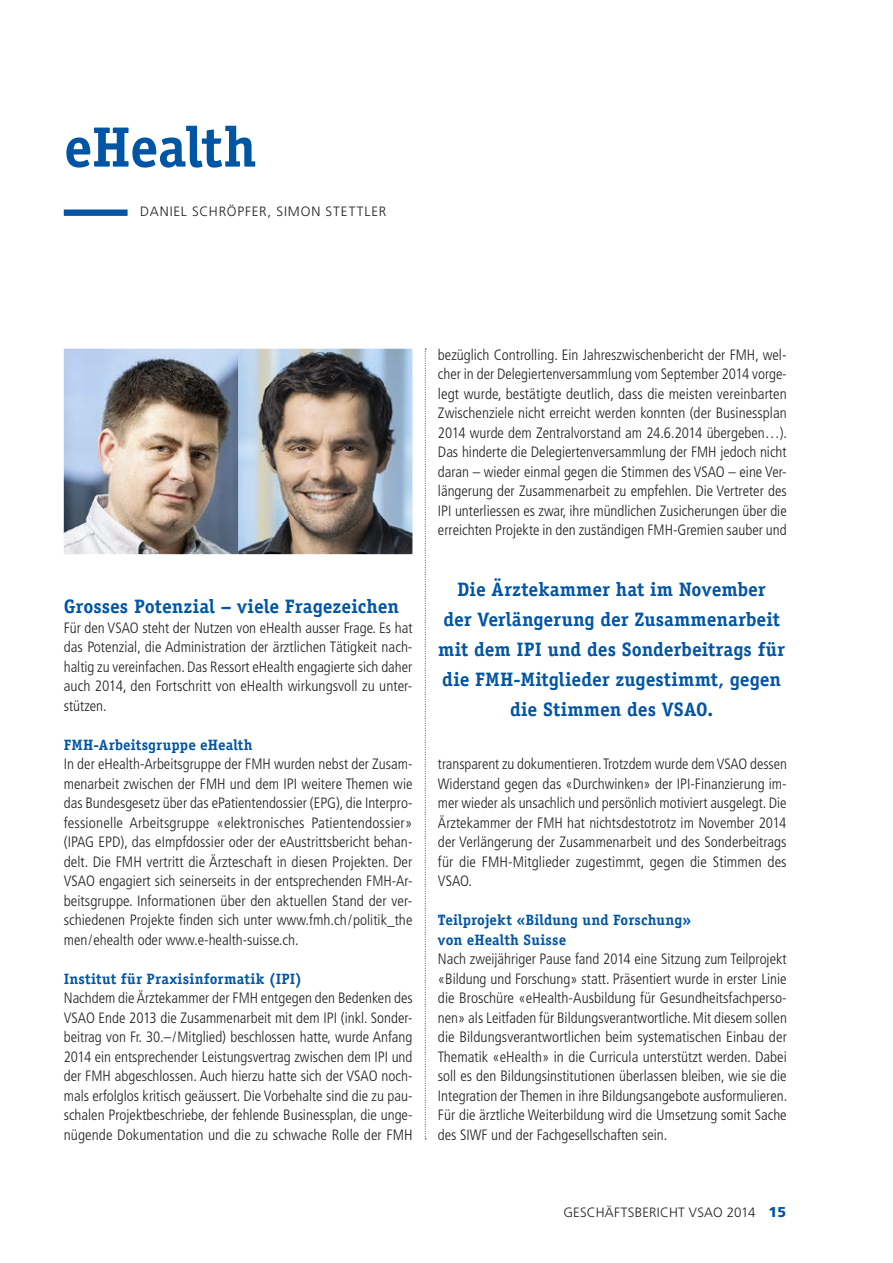
<style>
.page{position:relative;width:893px;height:1263px;background:#fff}
.page>*{position:absolute;margin:0;border:0;box-sizing:border-box;transform-origin:0 0}
.t1{font:700 57px "Officina Serif";letter-spacing:-.01em;color:#0155a5}
.t2{font:700 19.5px/30px "Officina Serif";color:#0155a5;text-align:center}
.t3{font:300 condensed 15px/19.5px "Frutiger LT Std";color:#231f20;text-align:justify}
.t4{font:700 15px/19.5px "Officina Serif";letter-spacing:.01em;color:#0155a5}
.t5{font:300 13.5px "Frutiger LT Std";letter-spacing:.065em;color:#231f20}
.t6{font:300 13.5px "Frutiger LT Std";letter-spacing:.015em;color:#231f20}
.s1{font-weight:900;font-size:14.25px;color:#0155a5}
</style>
<div class="page">
<svg style="left:425px;top:349px;width:1px;height:790px"></svg>
<div style="left:64px;top:209px;width:64px;height:7px;background:#0155a5"></div>
<img style="left:64px;top:349px;width:348px;height:205px">
<h1 class="t1" style="left:64px;top:112px;width:195px">eHealth</h1>
<p class="t5" style="left:140px;top:204px;width:247px">DANIEL SCHRÖPFER, SIMON STETTLER</p>
<h2 class="t2" style="left:64px;top:591px;width:337px">Grosses Potenzial – viele Fragezeichen</h2>
<p class="t3" style="left:64px;top:618px;width:350px">Für den VSAO steht der Nutzen von eHealth ausser Frage. Es hat das Potenzial, die Administration der ärztlichen Tätigkeit nach&shy;haltig zu vereinfachen. Das Ressort eHealth engagierte sich daher auch 2014, den Fortschritt von eHealth wirkungsvoll zu unter&shy;stützen.</p>
<p class="t4" style="left:64px;top:734px;width:190px">FMH-Arbeitsgruppe eHealth</p>
<p class="t3" style="left:64px;top:754px;width:350px">In der eHealth-Arbeitsgruppe der FMH wurden nebst der Zusam&shy;menarbeit zwischen der FMH und dem IPI weitere Themen wie das Bundesgesetz über das ePatientendossier (EPG), die Interpro&shy;fessionelle Arbeitsgruppe «elektronisches Patientendossier» (IPAG EPD), das eImpfdossier oder der eAustrittsbericht behan&shy;delt. Die FMH vertritt die Ärzteschaft in diesen Projekten. Der VSAO engagiert sich seinerseits in der entsprechenden FMH-Ar&shy;beitsgruppe. Informationen über den aktuellen Stand der ver&shy;schiedenen Projekte finden sich unter www.fmh.ch/politik_the men/ehealth oder www.e-health-suisse.ch.</p>
<p class="t4" style="left:64px;top:968px;width:240px">Institut für Praxisinformatik (IPI)</p>
<p class="t3" style="left:64px;top:988px;width:350px">Nachdem die Ärztekammer der FMH entgegen den Bedenken des VSAO Ende 2013 die Zusammenarbeit mit dem IPI (inkl. Sonder&shy;beitrag von Fr. 30.–/Mitglied) beschlossen hatte, wurde Anfang 2014 ein entsprechender Leistungsvertrag zwischen dem IPI und der FMH abgeschlossen. Auch hierzu hatte sich der VSAO noch&shy;mals erfolglos kritisch geäussert. Die Vorbehalte sind die zu pau&shy;schalen Projektbeschriebe, der fehlende Businessplan, die unge&shy;nügende Dokumentation und die zu schwache Rolle der FMH</p>
<p class="t3" style="left:438px;top:345px;width:351px">bezüglich Controlling. Ein Jahreszwischenbericht der FMH, wel&shy;cher in der Delegiertenversammlung vom September 2014 vorge&shy;legt wurde, bestätigte deutlich, dass die meisten vereinbarten Zwischenziele nicht erreicht werden konnten (der Businessplan 2014 wurde dem Zentralvorstand am 24.6.2014 übergeben…).<br>Das hinderte die Delegiertenversammlung der FMH jedoch nicht daran – wieder einmal gegen die Stimmen des VSAO – eine Ver&shy;längerung der Zusammenarbeit zu empfehlen. Die Vertreter des IPI unterliessen es zwar, ihre mündlichen Zusicherungen über die erreichten Projekte in den zuständigen FMH-Gremien sauber und</p>
<h2 class="t2" style="left:438px;top:574px;width:348px">Die Ärztekammer hat im November<br>der Verlängerung der Zusammenarbeit mit dem IPI und des Sonderbeitrags für die FMH-Mitglieder zugestimmt, gegen die Stimmen des VSAO.</h2>
<p class="t3" style="left:438px;top:754px;width:350px">transparent zu dokumentieren. Trotzdem wurde dem VSAO dessen Widerstand gegen das «Durchwinken» der IPI-Finanzierung im&shy;mer wieder als unsachlich und persönlich motiviert ausgelegt. Die Ärztekammer der FMH hat nichtsdestotrotz im November 2014 der Verlängerung der Zusammenarbeit und des Sonderbeitrags für die FMH-Mitglieder zugestimmt, gegen die Stimmen des VSAO.</p>
<p class="t4" style="left:438px;top:910px;width:255px">Teilprojekt «Bildung und Forschung» von eHealth Suisse</p>
<p class="t3" style="left:438px;top:949px;width:351px">Nach zweijähriger Pause fand 2014 eine Sitzung zum Teilprojekt «Bildung und Forschung» statt. Präsentiert wurde in erster Linie die Broschüre «eHealth-Ausbildung für Gesundheitsfachperso&shy;nen» als Leitfaden für Bildungsverantwortliche. Mit diesem sollen die Bildungsverantwortlichen beim systematischen Einbau der Thematik «eHealth» in die Curricula unterstützt werden. Dabei soll es den Bildungsinstitutionen überlassen bleiben, wie sie die Integration der Themen in ihre Bildungsangebote ausformulieren.<br>Für die ärztliche Weiterbildung wird die Umsetzung somit Sache des SIWF und der Fachgesellschaften sein.</p>
<p class="t6" style="left:563px;top:1205px;width:224px">GESCHÄFTSBERICHT VSAO 2014 <span class="s1">15</span></p>
</div>
